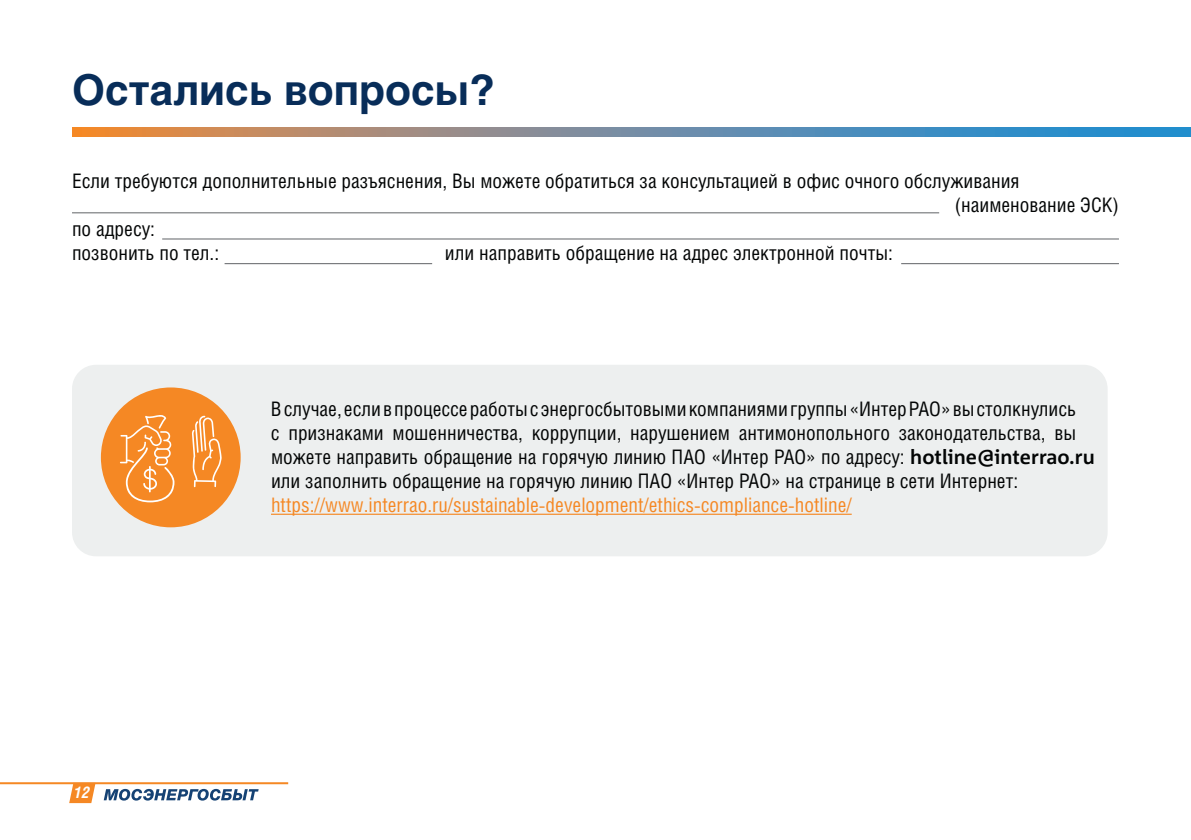
<style>
.page{position:relative;width:1191px;height:840px;background:#fff}
.page>*{position:absolute;margin:0;border:0;box-sizing:border-box;transform-origin:0 0}
.t1{font:700 42px "Helios C";color:#082d59}
.t2{font:20px/24px "Helios Cond C";color:#030505}
.t3{font:20px "Helios Cond C";color:#f58824}
.t4{font:italic 700 16px "Helios Cond C";color:#fff}
.s1{font-family:"Corpid OT";font-weight:700}
</style>
<div class="page">
<svg style="left:69px;top:783px;width:27px;height:19px"></svg>
<div style="left:72px;top:364px;width:1035px;height:192px;background:#edefef;border-radius:24px"></div>
<hr style="left:271px;top:513px;width:580px;height:1px;background:#f58824">
<svg style="left:72px;top:133px;width:1119px;height:3px;background:#7b8c97"></svg>
<svg style="left:72px;top:128px;width:1119px;height:5px;background:#7b8c97"></svg>
<div style="left:101px;top:387px;width:140px;height:140px;background:#f58824;border-radius:50%"></div>
<svg style="left:192px;top:415px;width:30px;height:72px"></svg>
<svg style="left:120px;top:415px;width:54px;height:87px"></svg>
<hr style="left:72px;top:212px;width:867px;height:1px;background:#606366">
<hr style="left:162px;top:238px;width:957px;height:1px;background:#606366">
<hr style="left:225px;top:263px;width:207px;height:1px;background:#606366">
<hr style="left:901px;top:263px;width:218px;height:1px;background:#606366">
<hr style="left:0;top:781px;width:288px;height:2px;background:#f58824">
<svg style="left:104px;top:788px;width:155px;height:12px"></svg>
<h1 class="t1" style="left:72px;top:65px;width:424px">Остались вопросы?</h1>
<p class="t2" style="left:72px;top:168px;width:949px">Если требуются дополнительные разъяснения, Вы можете обратиться за консультацией в офис очного обслуживания</p>
<p class="t2" style="left:954px;top:192px;width:166px">(наименование ЭСК)</p>
<p class="t2" style="left:72px;top:216px;width:84px">по адресу:</p>
<p class="t2" style="left:72px;top:240px;width:149px">позвонить по тел.:</p>
<p class="t2" style="left:445px;top:240px;width:449px">или направить обращение на адрес электронной почты:</p>
<p class="t4" style="left:74px;top:782px;width:17px">12</p>
<p class="t2" style="left:271px;top:396px;width:825px">Вслучае,есливпроцессеработысэнергосбытовымикомпаниямигруппы«ИнтерРАО»выстолкнулись<br>с признаками мошенничества, коррупции, нарушением антимонопольного законодательства, вы можете направить обращение на горячую линию ПАО «Интер РАО» по адресу: <span class="s1">hotline@interrao.ru </span>или заполнить обращение на горячую линию ПАО «Интер РАО» на странице в сети Интернет:</p>
<p class="t3" style="left:271px;top:493px;width:582px">https://www.interrao.ru/sustainable-development/ethics-compliance-hotline/</p>
</div>
